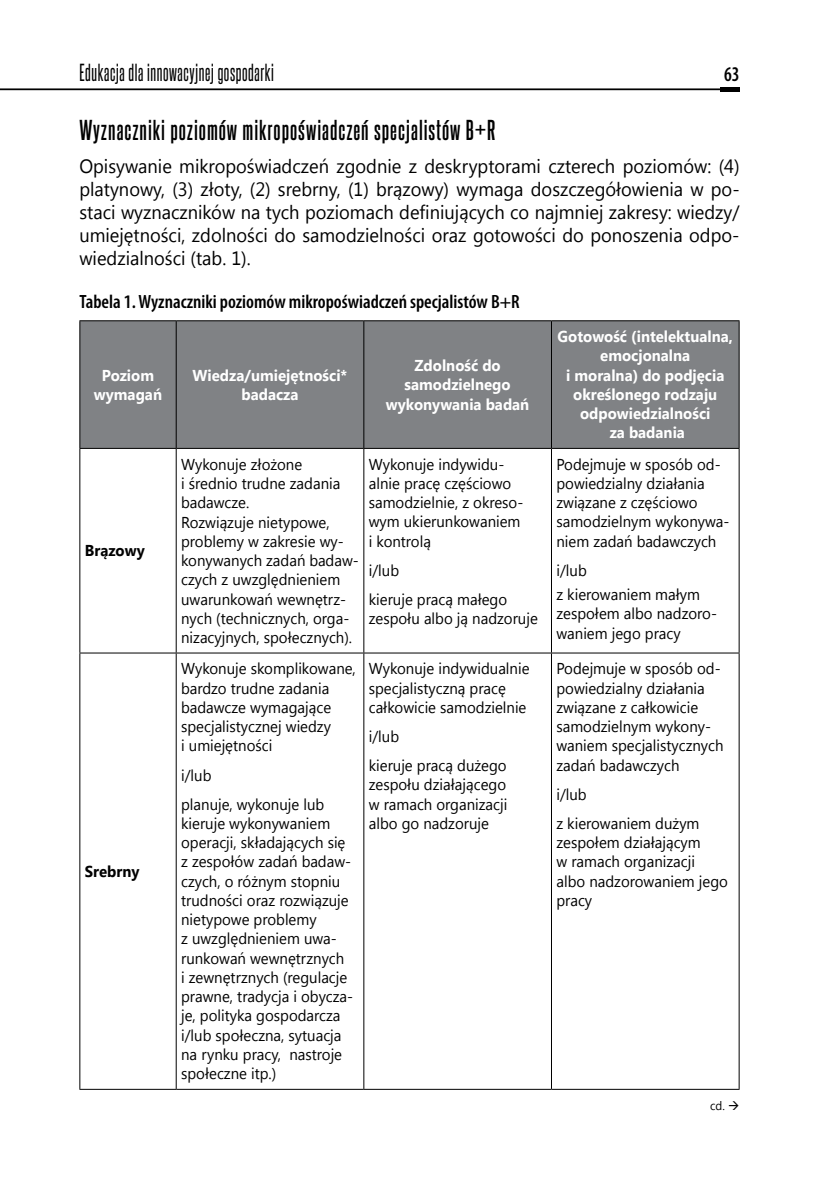
<style>
.page{position:relative;width:819px;height:1191px;background:#fff}
.page>*{position:absolute;margin:0;border:0;box-sizing:border-box;transform-origin:0 0}
.t1{font:700 24.5px "Steelfish Rg";letter-spacing:.04em;color:#000}
.t2{font:21px "Steelfish Rg";letter-spacing:.03em;color:#000;scale:.9 1}
.t3{font:600 condensed 21px "Myriad Pro";color:#000;scale:.9 1}
.t4{font:19.25px/23.1px "Segoe UI";color:#000;text-align:justify;scale:.95 1}
.t5{font:600 condensed 19.25px "Myriad Pro";color:#000}
.t6{font:15.75px/19.2px "Segoe UI";color:#000;scale:.95 1}
.t7{font:700 15.75px/19.2px "Segoe UI";color:#fff;text-align:center;scale:.95 1}
.t8{font:700 15.75px "Segoe UI";color:#000;scale:.95 1}
.t9{font:12.25px "Segoe UI";color:#000;scale:.95 1}
</style>
<div class="page">
<hr style="left:0;top:88px;width:739px;height:2px;background:#000">
<div style="left:719px;top:87px;width:20px;height:5px;background:#000"></div>
<div style="left:80px;top:321px;width:658px;height:127px;background:#808285"></div>
<hr style="left:79px;top:320px;width:97px;height:1px;background:#000">
<hr style="left:176px;top:320px;width:188px;height:1px;background:#000">
<hr style="left:364px;top:320px;width:187px;height:1px;background:#000">
<hr style="left:551px;top:320px;width:188px;height:1px;background:#000">
<hr style="left:79px;top:448px;width:97px;height:1px;background:#000">
<hr style="left:176px;top:448px;width:188px;height:1px;background:#000">
<hr style="left:364px;top:448px;width:187px;height:1px;background:#000">
<hr style="left:551px;top:448px;width:188px;height:1px;background:#000">
<hr style="left:79px;top:652px;width:97px;height:1px;background:#000">
<hr style="left:176px;top:652px;width:188px;height:1px;background:#000">
<hr style="left:364px;top:652px;width:187px;height:1px;background:#000">
<hr style="left:551px;top:652px;width:188px;height:1px;background:#000">
<hr style="left:79px;top:1088px;width:97px;height:1px;background:#000">
<hr style="left:176px;top:1088px;width:188px;height:1px;background:#000">
<hr style="left:364px;top:1088px;width:187px;height:1px;background:#000">
<hr style="left:551px;top:1088px;width:188px;height:1px;background:#000">
<hr style="left:79px;top:321px;width:1px;height:127px;background:#000">
<hr style="left:79px;top:449px;width:1px;height:203px;background:#000">
<hr style="left:79px;top:653px;width:1px;height:435px;background:#000">
<hr style="left:176px;top:321px;width:1px;height:127px;background:#000">
<hr style="left:363px;top:321px;width:1px;height:127px;background:#000">
<hr style="left:551px;top:321px;width:1px;height:127px;background:#000">
<hr style="left:738px;top:321px;width:1px;height:127px;background:#000">
<hr style="left:176px;top:449px;width:1px;height:203px;background:#000">
<hr style="left:363px;top:449px;width:1px;height:203px;background:#000">
<hr style="left:551px;top:449px;width:1px;height:203px;background:#000">
<hr style="left:738px;top:449px;width:1px;height:203px;background:#000">
<hr style="left:176px;top:653px;width:1px;height:435px;background:#000">
<hr style="left:363px;top:653px;width:1px;height:435px;background:#000">
<hr style="left:551px;top:653px;width:1px;height:435px;background:#000">
<hr style="left:738px;top:653px;width:1px;height:435px;background:#000">
<h2 class="t2" style="left:79px;top:59px;width:218px">Edukacja dla innowacyjnej gospodarki</h2>
<h2 class="t3" style="left:724px;top:62px;width:19px">63</h2>
<h1 class="t1" style="left:79px;top:115px;width:416px">Wyznaczniki poziomów mikropoświadczeń specjalistów B+R</h1>
<p class="t4" style="left:79px;top:154px;width:696px">Opisywanie mikropoświadczeń zgodnie z deskryptorami czterech poziomów: (4) platynowy, (3) złoty, (2) srebrny, (1) brązowy) wymaga doszczegółowienia w po&shy;staci wyznaczników na tych poziomach definiujących co najmniej zakresy: wiedzy/ umiejętności, zdolności do samodzielności oraz gotowości do ponoszenia odpo&shy;wiedzialności (tab. 1).</p>
<p class="t5" style="left:79px;top:291px;width:442px">Tabela 1. Wyznaczniki poziomów mikropoświadczeń specjalistów B+R</p>
<p class="t7" style="left:94px;top:364px;width:73px">Poziom wymagań</p>
<p class="t7" style="left:192px;top:364px;width:164px">Wiedza/umiejętności* badacza</p>
<p class="t7" style="left:386px;top:355px;width:152px">Zdolność do samodzielnego wykonywania badań</p>
<p class="t8" style="left:85px;top:539px;width:65px">Brązowy</p>
<p class="t8" style="left:85px;top:860px;width:59px">Srebrny</p>
<p class="t6" style="left:181px;top:454px;width:188px">Wykonuje złożone<br>i średnio trudne zadania badawcze.<br>Rozwiązuje nietypowe, problemy w zakresie wy&shy;konywanych zadań badaw&shy;czych z uwzględnieniem uwarunkowań wewnętrz&shy;nych (technicznych, orga&shy;nizacyjnych, społecznych).</p>
<p class="t6" style="left:369px;top:454px;width:164px">Wykonuje indywidu&shy;alnie pracę częściowo samodzielnie, z okreso&shy;wym ukierunkowaniem i kontrolą</p>
<p class="t6" style="left:369px;top:555px;width:147px;line-height:29.2px">i/lub<br>kieruje pracą małego</p>
<p class="t6" style="left:369px;top:608px;width:179px">zespołu albo ją nadzoruje</p>
<p class="t6" style="left:181px;top:658px;width:185px">Wykonuje skomplikowane, bardzo trudne zadania badawcze wymagające specjalistycznej wiedzy<br>i umiejętności</p>
<p class="t6" style="left:181px;top:759px;width:152px;line-height:29.2px">i/lub<br>planuje, wykonuje lub</p>
<p class="t6" style="left:181px;top:813px;width:182px">kieruje wykonywaniem operacji, składających się z zespołów zadań badaw&shy;czych, o różnym stopniu trudności oraz rozwiązuje nietypowe problemy<br>z uwzględnieniem uwa&shy;runkowań wewnętrznych<br>i zewnętrznych (regulacje prawne, tradycja i obycza&shy;je, polityka gospodarcza i/lub społeczna, sytuacja na rynku pracy, nastroje społeczne itp.)</p>
<p class="t6" style="left:369px;top:658px;width:171px">Wykonuje indywidualnie specjalistyczną pracę całkowicie samodzielnie</p>
<p class="t6" style="left:369px;top:721px;width:147px;line-height:29.2px">i/lub<br>kieruje pracą dużego</p>
<p class="t6" style="left:369px;top:774px;width:147px;text-align:justify">zespołu działającego w ramach organizacji albo go nadzoruje</p>
<p class="t7" style="left:557px;top:326px;width:186px">Gotowość (intelektualna, emocjonalna<br>i moralna) do podjęcia określonego rodzaju odpowiedzialności<br>za badania</p>
<p class="t6" style="left:556px;top:454px;width:184px">Podejmuje w sposób od&shy;powiedzialny działania związane z częściowo samodzielnym wykonywa&shy;niem zadań badawczych</p>
<p class="t6" style="left:556px;top:557px;width:153px;line-height:24.2px">i/lub<br>z kierowaniem małym</p>
<p class="t6" style="left:556px;top:603px;width:170px">zespołem albo nadzoro&shy;waniem jego pracy</p>
<p class="t6" style="left:556px;top:658px;width:177px">Podejmuje w sposób od&shy;powiedzialny działania związane z całkowicie samodzielnym wykony&shy;waniem specjalistycznych zadań badawczych</p>
<p class="t6" style="left:556px;top:778px;width:152px;line-height:29.2px">i/lub<br>z kierowaniem dużym</p>
<p class="t6" style="left:556px;top:832px;width:182px">zespołem działającym<br>w ramach organizacji<br>albo nadzorowaniem jego pracy</p>
<p class="t9" style="left:710px;top:1096px;width:32px">cd. →</p>
</div>
